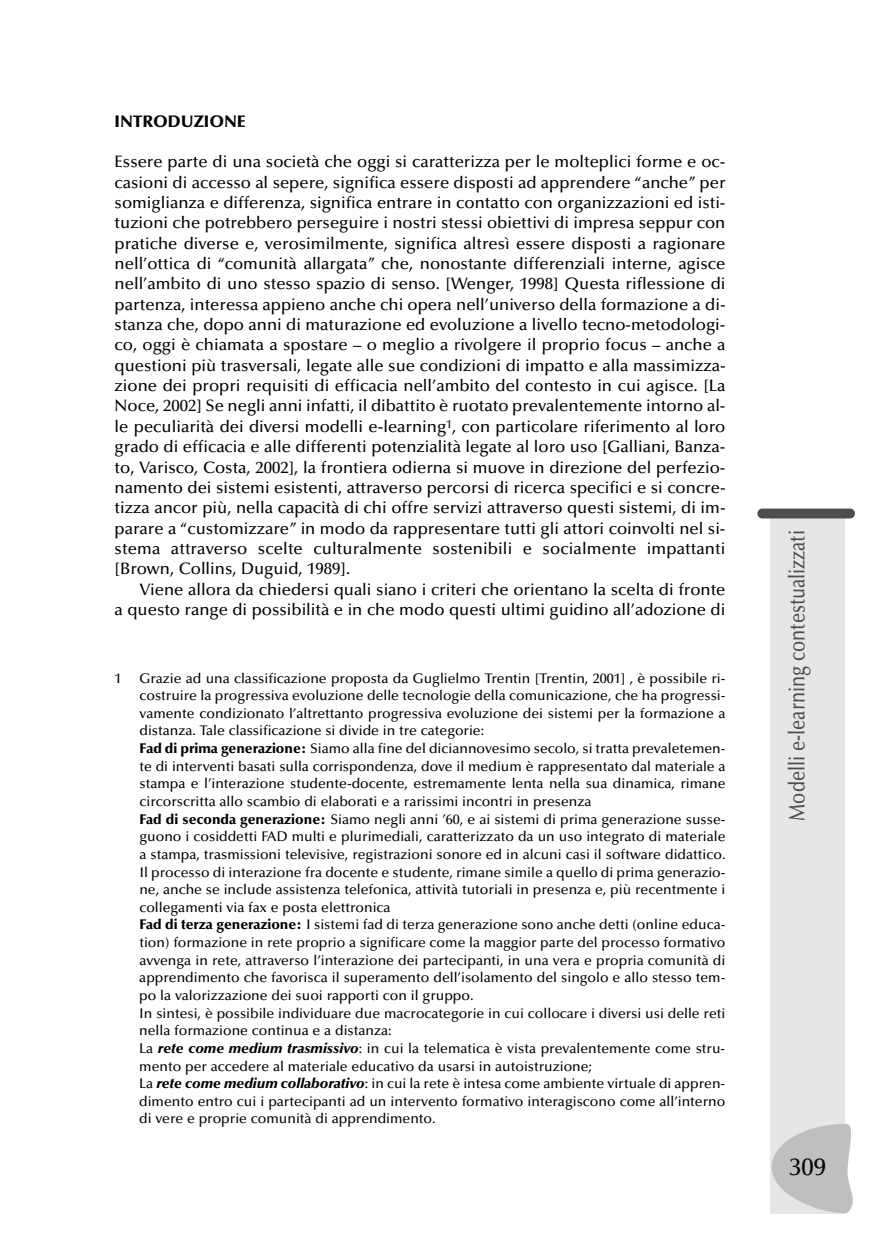
<style>
.page{position:relative;width:869px;height:1241px;background:#fff}
.page>*{position:absolute;margin:0;border:0;box-sizing:border-box;transform-origin:0 0}
.t1{font:500 24.5px "Optima";color:#000}
.t2{font:500 22.75px "Optima";color:#4d4d4d;scale:.8 1}
.t3{font:500 16.62px "Optima";color:#000}
.t4{font:900 16.62px "Optima";color:#000}
.t5{font:500 14px/17.7px "Optima";color:#000}
.s1{font-weight:900}
.s2{font-weight:900;font-style:italic}
</style>
<div class="page">
<div style="left:770px;top:516px;width:74px;height:697px;background:#e6e6e6"></div>
<div style="left:757px;top:508px;width:97px;height:10px;background:#4d4d4d;border-radius:5px"></div>
<svg style="left:772px;top:1123px;width:81px;height:89px"></svg>
<p class="t4" style="left:115px;top:114px;width:132px">INTRODUZIONE</p>
<p class="t3" style="left:115px;top:155px;width:612px">Essere parte di una società che oggi si caratterizza per le molteplici forme e oc-</p>
<p class="t3" style="left:115px;top:175px;width:612px">casioni di accesso al sepere, significa essere disposti ad apprendere “anche” per</p>
<p class="t3" style="left:115px;top:196px;width:612px">somiglianza e differenza, significa entrare in contatto con organizzazioni ed isti-</p>
<p class="t3" style="left:115px;top:216px;width:612px">tuzioni che potrebbero perseguire i nostri stessi obiettivi di impresa seppur con</p>
<p class="t3" style="left:115px;top:236px;width:612px">pratiche diverse e, verosimilmente, significa altresì essere disposti a ragionare</p>
<p class="t3" style="left:115px;top:257px;width:612px">nell’ottica di “comunità allargata” che, nonostante differenziali interne, agisce</p>
<p class="t3" style="left:115px;top:277px;width:612px">nell’ambito di uno stesso spazio di senso. [Wenger, 1998] Questa riflessione di</p>
<p class="t3" style="left:115px;top:297px;width:612px">partenza, interessa appieno anche chi opera nell’universo della formazione a di-</p>
<p class="t3" style="left:115px;top:318px;width:612px">stanza che, dopo anni di maturazione ed evoluzione a livello tecno-metodologi-</p>
<p class="t3" style="left:115px;top:338px;width:612px">co, oggi è chiamata a spostare – o meglio a rivolgere il proprio focus – anche a</p>
<p class="t3" style="left:115px;top:358px;width:612px">questioni più trasversali, legate alle sue condizioni di impatto e alla massimizza-</p>
<p class="t3" style="left:115px;top:379px;width:612px">zione dei propri requisiti di efficacia nell’ambito del contesto in cui agisce. [La</p>
<p class="t3" style="left:115px;top:399px;width:612px">Noce, 2002] Se negli anni infatti, il dibattito è ruotato prevalentemente intorno al-</p>
<p class="t3" style="left:115px;top:420px;width:612px">le peculiarità dei diversi modelli e-learning<sup>1</sup>, con particolare riferimento al loro</p>
<p class="t3" style="left:115px;top:440px;width:612px">grado di efficacia e alle differenti potenzialità legate al loro uso [Galliani, Banza-</p>
<p class="t3" style="left:115px;top:460px;width:612px">to, Varisco, Costa, 2002], la frontiera odierna si muove in direzione del perfezio-</p>
<p class="t3" style="left:115px;top:481px;width:612px">namento dei sistemi esistenti, attraverso percorsi di ricerca specifici e si concre-</p>
<p class="t3" style="left:115px;top:501px;width:612px">tizza ancor più, nella capacità di chi offre servizi attraverso questi sistemi, di im-</p>
<p class="t3" style="left:115px;top:521px;width:612px">parare a “customizzare” in modo da rappresentare tutti gli attori coinvolti nel si-</p>
<p class="t3" style="left:115px;top:541px;width:612px">stema attraverso scelte culturalmente sostenibili e socialmente impattanti</p>
<p class="t3" style="left:115px;top:562px;width:237px">[Brown, Collins, Duguid, 1989].</p>
<p class="t3" style="left:139px;top:582px;width:587px">Viene allora da chiedersi quali siano i criteri che orientano la scelta di fronte</p>
<p class="t3" style="left:115px;top:602px;width:612px">a questo range di possibilità e in che modo questi ultimi guidino all’adozione di</p>
<p class="t5" style="left:115px;top:670px;width:8px">1</p>
<p class="t5" style="left:139px;top:670px;width:587px">Grazie ad una classificazione proposta da Guglielmo Trentin [Trentin, 2001] , è possibile ri&shy;costruire la progressiva evoluzione delle tecnologie della comunicazione, che ha progressi&shy;vamente condizionato l’altrettanto progressiva evoluzione dei sistemi per la formazione a distanza. Tale classificazione si divide in tre categorie:<br><span class="s1">Fad di prima generazione:</span> Siamo alla fine del diciannovesimo secolo, si tratta prevaletemen&shy;te di interventi basati sulla corrispondenza, dove il medium è rappresentato dal materiale a stampa e l’interazione studente-docente, estremamente lenta nella sua dinamica, rimane circorscritta allo scambio di elaborati e a rarissimi incontri in presenza<br><span class="s1">Fad di seconda generazione:</span> Siamo negli anni ’60, e ai sistemi di prima generazione susse&shy;guono i cosiddetti FAD multi e plurimediali, caratterizzato da un uso integrato di materiale a stampa, trasmissioni televisive, registrazioni sonore ed in alcuni casi il software didattico.<br>Il processo di interazione fra docente e studente, rimane simile a quello di prima generazio&shy;ne, anche se include assistenza telefonica, attività tutoriali in presenza e, più recentmente i collegamenti via fax e posta elettronica<br><span class="s1">Fad di terza generazione:</span> I sistemi fad di terza generazione sono anche detti (online educa&shy;tion) formazione in rete proprio a significare come la maggior parte del processo formativo avvenga in rete, attraverso l’interazione dei partecipanti, in una vera e propria comunità di apprendimento che favorisca il superamento dell’isolamento del singolo e allo stesso tem&shy;po la valorizzazione dei suoi rapporti con il gruppo.<br>In sintesi, è possibile individuare due macrocategorie in cui collocare i diversi usi delle reti nella formazione continua e a distanza:<br>La <span class="s2">rete come medium trasmissivo</span>: in cui la telematica è vista prevalentemente come stru&shy;mento per accedere al materiale educativo da usarsi in autoistruzione;<br>La <span class="s2">rete come medium collaborativo</span>: in cui la rete è intesa come ambiente virtuale di appren&shy;dimento entro cui i partecipanti ad un intervento formativo interagiscono come all’interno di vere e proprie comunità di apprendimento.</p>
<p class="t2" style="left:787px;top:820px;width:364px;rotate:-90deg">Modelli e-learning contestualizzati</p>
<p class="t1" style="left:789px;top:1156px;width:38px">309</p>
</div>
